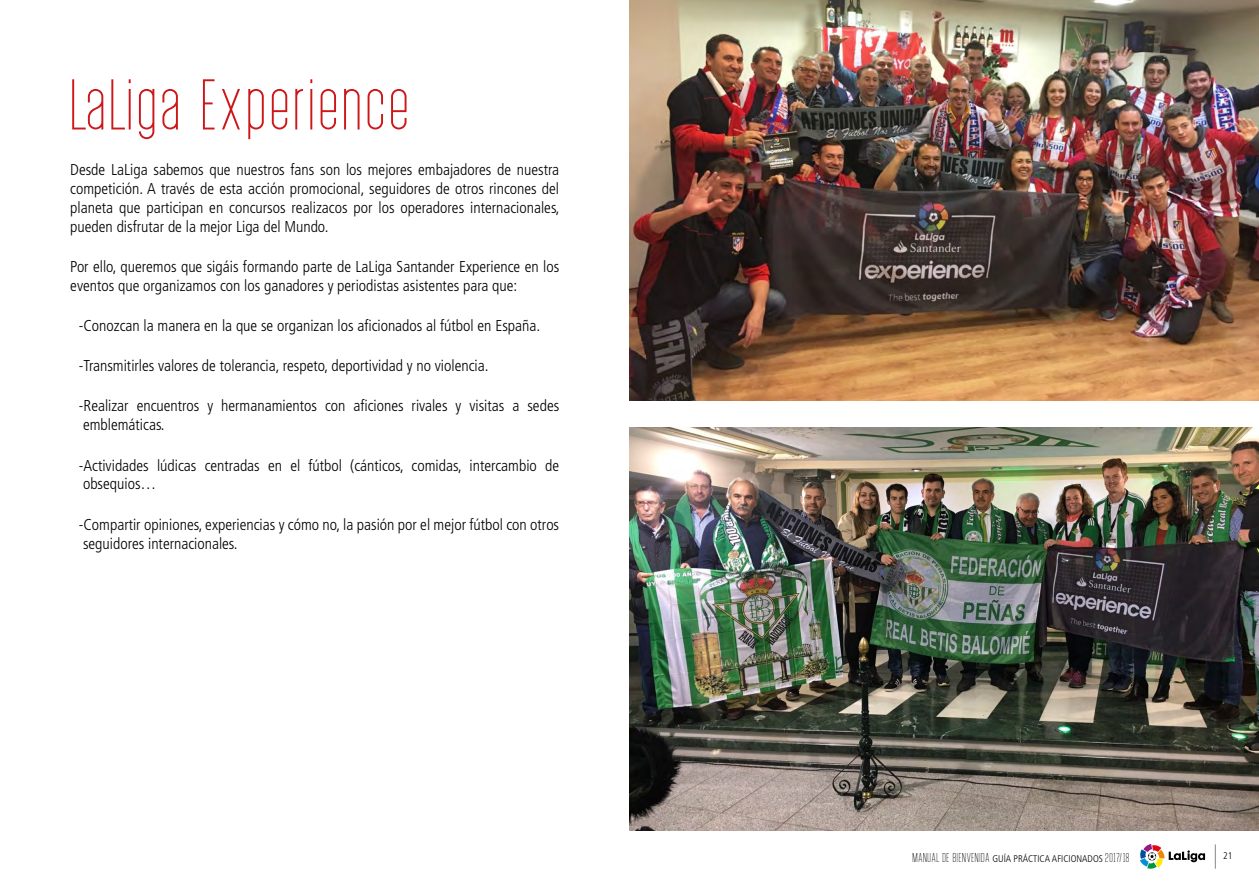
<style>
.page{position:relative;width:1259px;height:881px;background:#fff}
.page>*{position:absolute;margin:0;border:0;box-sizing:border-box;transform-origin:0 0}
.t1{font:300 54px "Post Scriptum";letter-spacing:-.03em;color:#cd171a}
.t2{font:300 condensed 15.75px/18.9px "Frutiger LT Std";color:#000}
.t3{font:300 9.75px "Post Scriptum";letter-spacing:-.03em;color:#000}
.t4{font:300 condensed 9.75px "Frutiger LT Std";color:#000}
.s1{font-family:"Frutiger LT Std";font-stretch:condensed}
</style>
<div class="page">
<img style="left:629px;top:427px;width:630px;height:404px">
<img style="left:629px;top:0;width:630px;height:400px">
<svg style="left:1215px;top:844px;width:1px;height:24px"></svg>
<svg style="left:1140px;top:844px;width:65px;height:24px"></svg>
<h1 class="t1" style="left:70px;top:62px;width:345px">LaLiga Experience</h1>
<p class="t2" style="left:70px;top:160px;width:491px;text-align:justify">Desde LaLiga sabemos que nuestros fans son los mejores embajadores de nuestra competición. A través de esta acción promocional, seguidores de otros rincones del planeta que participan en concursos realizacos por los operadores internacionales, pueden disfrutar de la mejor Liga del Mundo.</p>
<p class="t2" style="left:70px;top:257px;width:490px">Por ello, queremos que sigáis formando parte de LaLiga Santander Experience en los eventos que organizamos con los ganadores y periodistas asistentes para que:</p>
<p class="t2" style="left:79px;top:316px;width:463px">-Conozcan la manera en la que se organizan los aficionados al fútbol en España.</p>
<p class="t2" style="left:79px;top:356px;width:411px">-Transmitirles valores de tolerancia, respeto, deportividad y no violencia.</p>
<p class="t2" style="left:79px;top:396px;width:482px">-Realizar encuentros y hermanamientos con aficiones rivales y visitas a sedes emblemáticas.</p>
<p class="t2" style="left:79px;top:455px;width:482px">-Actividades lúdicas centradas en el fútbol (cánticos, comidas, intercambio de obsequios…</p>
<p class="t2" style="left:79px;top:515px;width:482px">-Compartir opiniones, experiencias y cómo no, la pasión por el mejor fútbol con otros seguidores internacionales.</p>
<p class="t3" style="left:912px;top:849px;width:219px">MANUAL DE BIENVENIDA <span class="s1">GUÍA PRÁCTICA AFICIONADOS</span> 2017/18</p>
<p class="t4" style="left:1223px;top:850px;width:11px">21</p>
</div>
